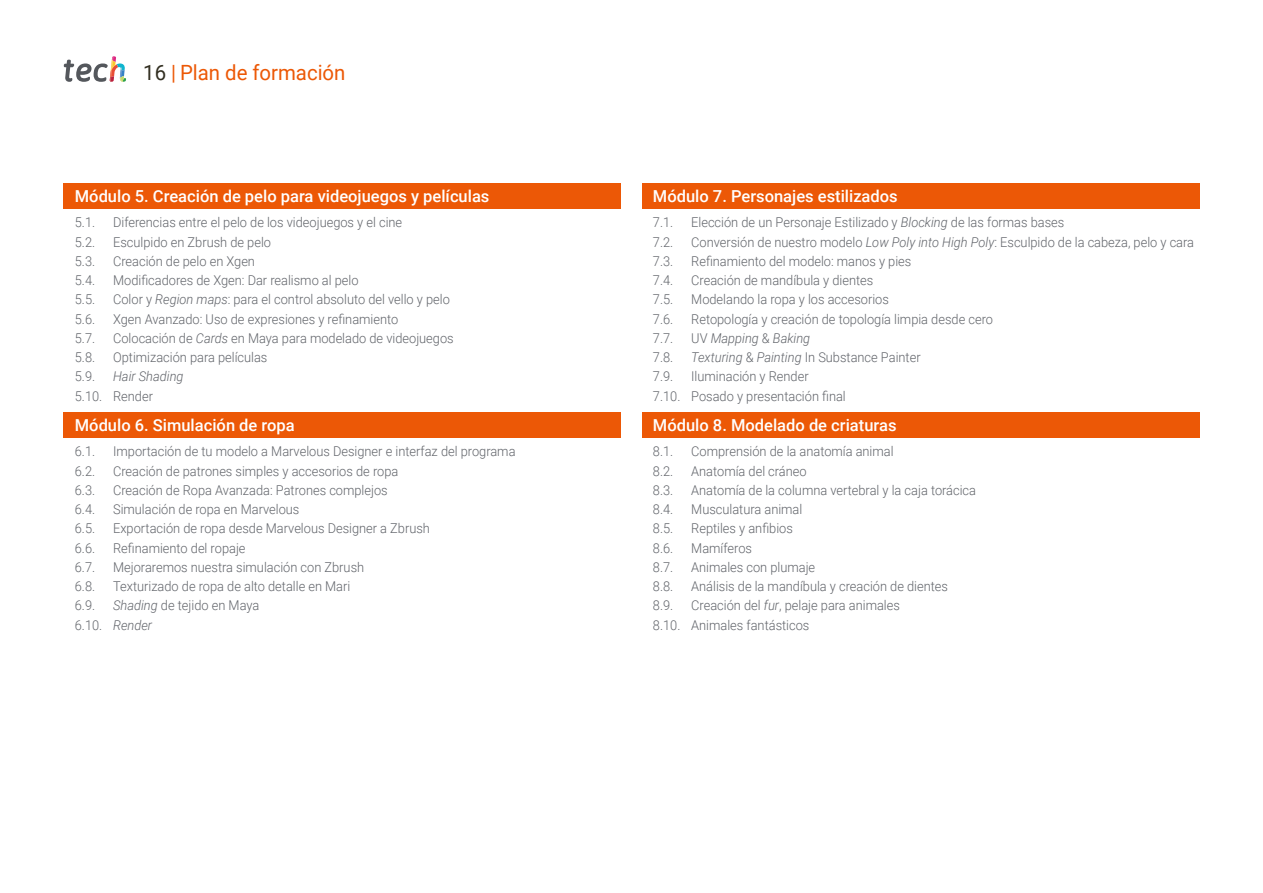
<style>
.page{position:relative;width:1263px;height:893px;background:#fff}
.page>*{position:absolute;margin:0;border:0;box-sizing:border-box;transform-origin:0 0}
.t1{font:21px "Roboto";color:#ec5806}
.t2{font:500 16.5px "Roboto";color:#fff}
.t3{font:300 13.5px/19.2px "Roboto";color:#61646a;scale:.95 1}
.t4{font:italic 300 13.5px "Roboto";color:#61646a;scale:.95 1}
.s1{color:#312e20}
.s2{font-style:italic}
.s3{font-style:normal}
</style>
<div class="page">
<div style="left:64px;top:183px;width:557px;height:25px;background:#ec5806"></div>
<div style="left:64px;top:412px;width:557px;height:25px;background:#ec5806"></div>
<div style="left:642px;top:183px;width:557px;height:25px;background:#ec5806"></div>
<div style="left:642px;top:412px;width:557px;height:25px;background:#ec5806"></div>
<svg style="left:64px;top:56px;width:62px;height:26px"></svg>
<h1 class="t1" style="left:143px;top:57px;width:204px"><span class="s1">16</span> | Plan de formación</h1>
<p class="t2" style="left:75px;top:184px;width:416px">Módulo 5. Creación de pelo para videojuegos y películas</p>
<p class="t3" style="left:75px;top:212px;width:23px">5.1.</p>
<p class="t3" style="left:113px;top:212px;width:306px">Diferencias entre el pelo de los videojuegos y el cine</p>
<p class="t3" style="left:75px;top:232px;width:23px">5.2.</p>
<p class="t3" style="left:113px;top:232px;width:168px">Esculpido en Zbrush de pelo</p>
<p class="t3" style="left:75px;top:251px;width:23px">5.3.</p>
<p class="t3" style="left:113px;top:251px;width:151px">Creación de pelo en Xgen</p>
<p class="t3" style="left:75px;top:270px;width:23px">5.4.</p>
<p class="t3" style="left:113px;top:270px;width:260px">Modificadores de Xgen: Dar realismo al pelo</p>
<p class="t3" style="left:75px;top:290px;width:23px">5.5.</p>
<p class="t3" style="left:113px;top:290px;width:356px">Color y <span class="s2">Region maps</span>: para el control absoluto del vello y pelo</p>
<p class="t3" style="left:75px;top:309px;width:23px">5.6.</p>
<p class="t3" style="left:113px;top:309px;width:302px">Xgen Avanzado: Uso de expresiones y refinamiento</p>
<p class="t3" style="left:75px;top:328px;width:23px">5.7.</p>
<p class="t3" style="left:113px;top:328px;width:360px">Colocación de <span class="s2">Cards</span> en Maya para modelado de videojuegos</p>
<p class="t3" style="left:75px;top:347px;width:23px">5.8.</p>
<p class="t3" style="left:113px;top:347px;width:164px">Optimización para películas</p>
<p class="t3" style="left:75px;top:367px;width:23px">5.9.</p>
<p class="t4" style="left:113px;top:367px;width:76px">Hair Shading</p>
<p class="t3" style="left:75px;top:386px;width:84px">5.10. Render</p>
<p class="t2" style="left:75px;top:413px;width:221px">Módulo 6. Simulación de ropa</p>
<p class="t3" style="left:75px;top:442px;width:23px">6.1.</p>
<p class="t3" style="left:113px;top:442px;width:425px">Importación de tu modelo a Marvelous Designer e interfaz del programa</p>
<p class="t3" style="left:75px;top:461px;width:23px">6.2.</p>
<p class="t3" style="left:113px;top:461px;width:302px">Creación de patrones simples y accesorios de ropa</p>
<p class="t3" style="left:75px;top:480px;width:23px">6.3.</p>
<p class="t3" style="left:113px;top:480px;width:291px">Creación de Ropa Avanzada: Patrones complejos</p>
<p class="t3" style="left:75px;top:499px;width:23px">6.4.</p>
<p class="t3" style="left:113px;top:499px;width:198px">Simulación de ropa en Marvelous</p>
<p class="t3" style="left:75px;top:519px;width:23px">6.5.</p>
<p class="t3" style="left:113px;top:519px;width:335px">Exportación de ropa desde Marvelous Designer a Zbrush</p>
<p class="t3" style="left:75px;top:538px;width:23px">6.6.</p>
<p class="t3" style="left:113px;top:538px;width:141px">Refinamiento del ropaje</p>
<p class="t3" style="left:75px;top:557px;width:23px">6.7.</p>
<p class="t3" style="left:113px;top:557px;width:266px">Mejoraremos nuestra simulación con Zbrush</p>
<p class="t3" style="left:75px;top:576px;width:23px">6.8.</p>
<p class="t3" style="left:113px;top:576px;width:251px">Texturizado de ropa de alto detalle en Mari</p>
<p class="t3" style="left:75px;top:596px;width:23px">6.9.</p>
<p class="t3" style="left:75px;top:596px;width:196px;text-indent:38px"><span class="s2">Shading</span> de tejido en Maya<br>6.10. <span class="s2">Render</span></p>
<p class="t2" style="left:653px;top:184px;width:246px">Módulo 7. Personajes estilizados</p>
<p class="t3" style="left:653px;top:212px;width:23px">7.1.</p>
<p class="t3" style="left:691px;top:212px;width:394px">Elección de un Personaje Estilizado y <span class="s2">Blocking</span> de las formas bases</p>
<p class="t3" style="left:653px;top:232px;width:23px">7.2.</p>
<p class="t3" style="left:691px;top:232px;width:531px">Conversión de nuestro modelo <span class="s2">Low Poly into High Poly</span>: Esculpido de la cabeza, pelo y cara</p>
<p class="t3" style="left:653px;top:251px;width:23px">7.3.</p>
<p class="t3" style="left:691px;top:251px;width:233px">Refinamiento del modelo: manos y pies</p>
<p class="t3" style="left:653px;top:270px;width:23px">7.4.</p>
<p class="t3" style="left:691px;top:270px;width:193px">Creación de mandíbula y dientes</p>
<p class="t3" style="left:653px;top:290px;width:23px">7.5.</p>
<p class="t3" style="left:691px;top:290px;width:210px">Modelando la ropa y los accesorios</p>
<p class="t3" style="left:653px;top:309px;width:23px">7.6.</p>
<p class="t3" style="left:691px;top:309px;width:319px">Retopología y creación de topología limpia desde cero</p>
<p class="t3" style="left:653px;top:328px;width:23px">7.7.</p>
<p class="t4" style="left:691px;top:329px;width:127px"><span class="s3">UV</span> Mapping <span class="s3">&amp;</span> Baking</p>
<p class="t3" style="left:653px;top:347px;width:23px">7.8.</p>
<p class="t3" style="left:691px;top:347px;width:243px"><span class="s2">Texturing</span> &amp; <span class="s2">Painting</span> In Substance Painter</p>
<p class="t3" style="left:653px;top:367px;width:23px">7.9.</p>
<p class="t3" style="left:653px;top:367px;width:205px;text-align:center">Iluminación y Render<br>7.10. Posado y presentación final</p>
<p class="t2" style="left:653px;top:413px;width:245px">Módulo 8. Modelado de criaturas</p>
<p class="t3" style="left:653px;top:442px;width:23px">8.1.</p>
<p class="t3" style="left:691px;top:442px;width:215px">Comprensión de la anatomía animal</p>
<p class="t3" style="left:653px;top:461px;width:23px">8.2.</p>
<p class="t3" style="left:691px;top:461px;width:123px">Anatomía del cráneo</p>
<p class="t3" style="left:653px;top:480px;width:23px">8.3.</p>
<p class="t3" style="left:691px;top:480px;width:301px">Anatomía de la columna vertebral y la caja torácica</p>
<p class="t3" style="left:653px;top:499px;width:23px">8.4.</p>
<p class="t3" style="left:691px;top:499px;width:118px">Musculatura animal</p>
<p class="t3" style="left:653px;top:519px;width:23px">8.5.</p>
<p class="t3" style="left:691px;top:519px;width:108px">Reptiles y anfibios</p>
<p class="t3" style="left:653px;top:538px;width:23px">8.6.</p>
<p class="t3" style="left:691px;top:538px;width:65px">Mamíferos</p>
<p class="t3" style="left:653px;top:557px;width:23px">8.7.</p>
<p class="t3" style="left:691px;top:557px;width:132px">Animales con plumaje</p>
<p class="t3" style="left:653px;top:576px;width:23px">8.8.</p>
<p class="t3" style="left:691px;top:576px;width:272px">Análisis de la mandíbula y creación de dientes</p>
<p class="t3" style="left:653px;top:596px;width:23px">8.9.</p>
<p class="t3" style="left:653px;top:596px;width:261px;text-indent:38px">Creación del <span class="s2">fur</span>, pelaje para animales<br>8.10. Animales fantásticos</p>
</div>
